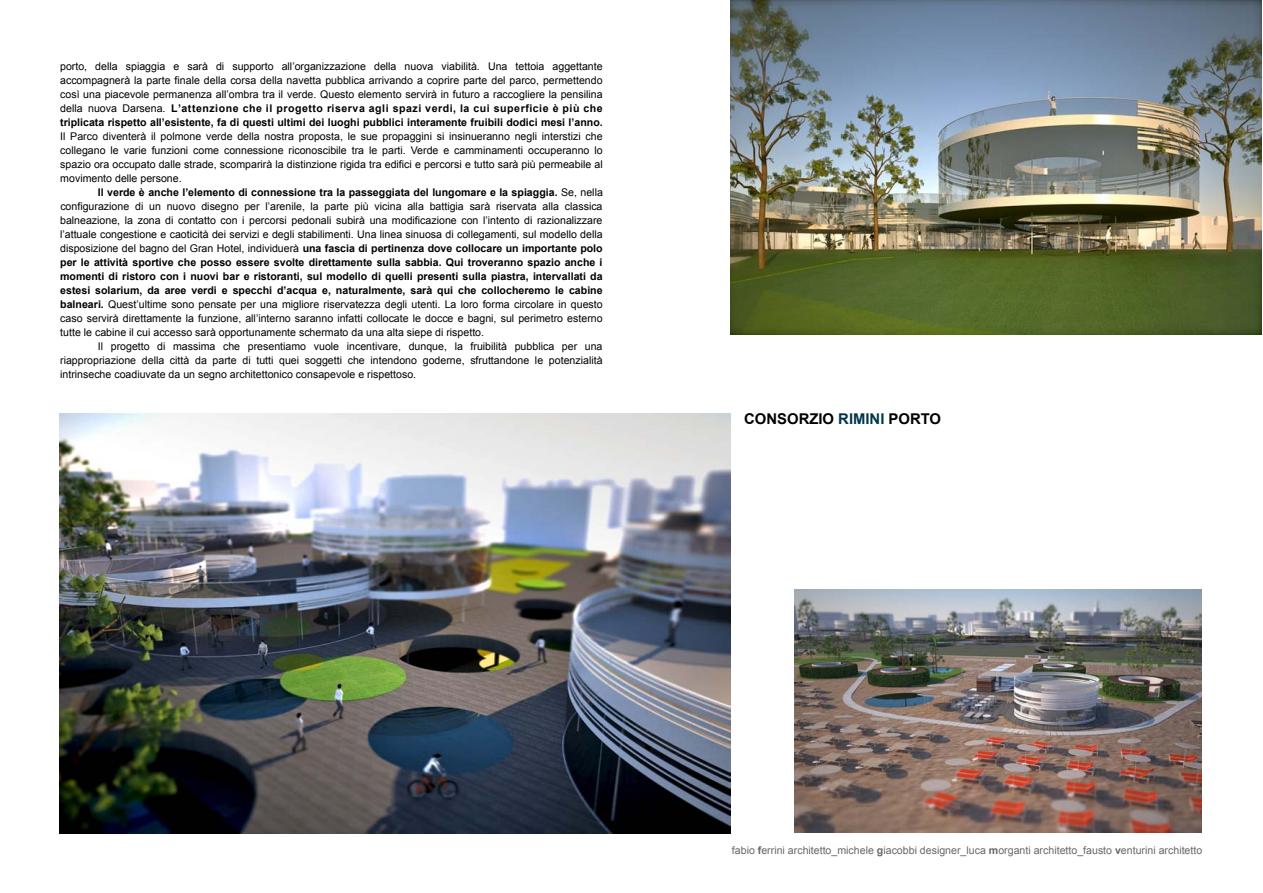
<style>
.page{position:relative;width:1263px;height:893px;background:#fff}
.page>*{position:absolute;margin:0;border:0;box-sizing:border-box;transform-origin:0 0}
.t1{font:700 14.85px "Arial";color:#000}
.t2{font:10.65px/13.8px "Arial";color:#000;text-align:justify}
.t3{font:700 10.65px/13.8px "Arial";color:#000;text-align:justify}
.t4{font:10.65px "Arial";color:#676767}
.s1{font-weight:700}
.s2{font-weight:400}
.s3{color:#003649}
</style>
<div class="page">
<img style="left:59px;top:414px;width:672px;height:420px">
<img style="left:794px;top:590px;width:408px;height:242px">
<img style="left:731px;top:0;width:531px;height:334px">
<p class="t2" style="left:60px;top:60px;width:544px">porto, della spiaggia e sarà di supporto all’organizzazione della nuova viabilità. Una tettoia aggettante accompagnerà la parte finale della corsa della navetta pubblica arrivando a coprire parte del parco, permettendo così una piacevole permanenza all’ombra tra il verde. Questo elemento servirà in futuro a raccogliere la pensilina della nuova Darsena. <span class="s1">L’attenzione che il progetto riserva agli spazi verdi, la cui superficie è più che</span></p>
<p class="t3" style="left:60px;top:116px;width:544px">triplicata rispetto all’esistente, fa di questi ultimi dei luoghi pubblici interamente fruibili dodici mesi l’anno.</p>
<p class="t2" style="left:60px;top:130px;width:544px">Il Parco diventerà il polmone verde della nostra proposta, le sue propaggini si insinueranno negli interstizi che collegano le varie funzioni come connessione riconoscibile tra le parti. Verde e camminamenti occuperanno lo spazio ora occupato dalle strade, scomparirà la distinzione rigida tra edifici e percorsi e tutto sarà più permeabile al movimento delle persone.</p>
<p class="t2" style="left:60px;top:186px;width:544px;text-indent:38px"><span class="s1">Il verde è anche l’elemento di connessione tra la passeggiata del lungomare e la spiaggia.</span> Se, nella configurazione di un nuovo disegno per l’arenile, la parte più vicina alla battigia sarà riservata alla classica balneazione, la zona di contatto con i percorsi pedonali subirà una modificazione con l’intento di razionalizzare l’attuale congestione e caoticità dei servizi e degli stabilimenti. Una linea sinuosa di collegamenti, sul modello della disposizione del bagno del Gran Hotel, individuerà <span class="s1">una fascia di pertinenza dove collocare un importante polo</span></p>
<p class="t3" style="left:60px;top:256px;width:544px">per le attività sportive che posso essere svolte direttamente sulla sabbia. Qui troveranno spazio anche i momenti di ristoro con i nuovi bar e ristoranti, sul modello di quelli presenti sulla piastra, intervallati da estesi solarium, da aree verdi e specchi d’acqua e, naturalmente, sarà qui che collocheremo le cabine balneari. <span class="s2">Quest’ultime sono pensate per una migliore riservatezza degli utenti. La loro forma circolare in questo caso servirà direttamente la funzione, all’interno saranno infatti collocate le docce e bagni, sul perimetro esterno</span></p>
<p class="t2" style="left:60px;top:326px;width:425px">tutte le cabine il cui accesso sarà opportunamente schermato da una alta siepe di rispetto.</p>
<p class="t2" style="left:98px;top:340px;width:506px">Il progetto di massima che presentiamo vuole incentivare, dunque, la fruibilità pubblica per una</p>
<p class="t2" style="left:60px;top:353px;width:544px">riappropriazione della città da parte di tutti quei soggetti che intendono goderne, sfruttandone le potenzialità</p>
<p class="t2" style="left:60px;top:367px;width:358px">intrinseche coadiuvate da un segno architettonico consapevole e rispettoso.</p>
<h1 class="t1" style="left:744px;top:411px;width:198px">CONSORZIO <span class="s3">RIMINI</span> PORTO</h1>
<p class="t4" style="left:732px;top:844px;width:472px">fabio <span class="s1">f</span>errini architetto_michele <span class="s1">g</span>iacobbi designer_luca <span class="s1">m</span>organti architetto_fausto <span class="s1">v</span>enturini architetto</p>
</div>
